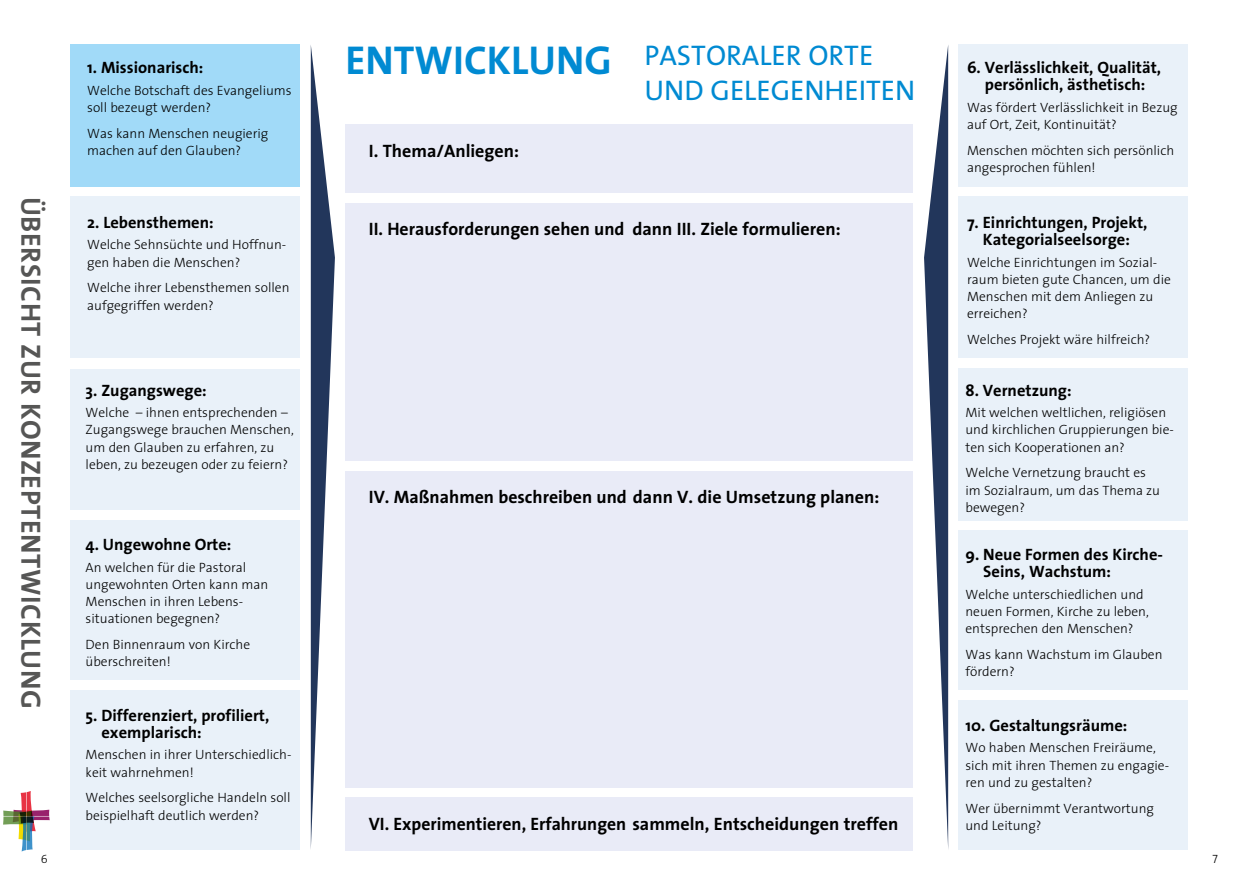
<style>
.page{position:relative;width:1259px;height:893px;background:#fff}
.page>*{position:absolute;margin:0;border:0;box-sizing:border-box;transform-origin:0 0}
.t1{font:700 40.5px "The Sans";color:#008ad2}
.t2{font:28.5px/34.3px "The Sans";color:#008ad2}
.t3{font:700 27.9px "The Sans";letter-spacing:.02em;color:#565655}
.t4{font:700 18px "The Sans";color:#000}
.t5{font:700 16.5px/17.2px "The Sans";color:#000}
.t6{font:300 13.5px/17.2px "The Sans";color:#000}
.t7{font:12px "The Sans Light Caps";color:#000}
</style>
<div class="page">
<div style="left:71px;top:44px;width:229px;height:142px;background:#a1daf8"></div>
<div style="left:71px;top:197px;width:229px;height:161px;background:#e9f1f9"></div>
<div style="left:71px;top:370px;width:229px;height:140px;background:#e9f1f9"></div>
<div style="left:71px;top:520px;width:229px;height:160px;background:#e9f1f9"></div>
<div style="left:71px;top:690px;width:229px;height:160px;background:#e9f1f9"></div>
<div style="left:958px;top:44px;width:230px;height:142px;background:#e9f1f9"></div>
<div style="left:958px;top:197px;width:230px;height:161px;background:#e9f1f9"></div>
<div style="left:958px;top:368px;width:230px;height:153px;background:#e9f1f9"></div>
<div style="left:958px;top:700px;width:230px;height:150px;background:#e9f1f9"></div>
<div style="left:958px;top:530px;width:230px;height:160px;background:#e9f1f9"></div>
<div style="left:345px;top:124px;width:568px;height:69px;background:#e9ebf7"></div>
<div style="left:345px;top:797px;width:568px;height:54px;background:#e9ebf7"></div>
<div style="left:345px;top:203px;width:568px;height:258px;background:#e9ebf7"></div>
<div style="left:345px;top:471px;width:568px;height:316px;background:#e9ebf7"></div>
<svg style="left:3px;top:791px;width:47px;height:60px"></svg>
<svg style="left:311px;top:47px;width:24px;height:797px"></svg>
<svg style="left:924px;top:46px;width:24px;height:799px"></svg>
<h3 class="t3" style="left:54px;top:197px;width:513px;rotate:90deg">ÜBERSICHT ZUR KONZEPTENTWICKLUNG</h3>
<p class="t5" style="left:87px;top:58px;width:118px">1. Missionarisch:</p>
<p class="t6" style="left:87px;top:81px;width:206px">Welche Botschaft des Evangeliums soll bezeugt werden?</p>
<p class="t6" style="left:87px;top:124px;width:183px">Was kann Menschen neugierig machen auf den Glauben?</p>
<p class="t5" style="left:87px;top:213px;width:128px">2. Lebensthemen:</p>
<p class="t6" style="left:87px;top:236px;width:200px">Welche Sehnsüchte und Hoffnun&shy;gen haben die Menschen?</p>
<p class="t6" style="left:87px;top:279px;width:204px">Welche ihrer Lebensthemen sollen aufgegriffen werden?</p>
<p class="t5" style="left:86px;top:381px;width:123px">3. Zugangswege:</p>
<p class="t6" style="left:86px;top:403px;width:210px">Welche – ihnen entsprechenden –<br>Zugangswege brauchen Menschen, um den Glauben zu erfahren, zu leben, zu bezeugen oder zu feiern?</p>
<p class="t5" style="left:86px;top:536px;width:147px">4. Ungewohne Orte:</p>
<p class="t6" style="left:86px;top:558px;width:184px">An welchen für die Pastoral ungewohnten Orten kann man<br>Menschen in ihren Lebens&shy;situationen begegnen?</p>
<p class="t6" style="left:86px;top:636px;width:166px">Den Binnenraum von Kirche überschreiten!</p>
<p class="t5" style="left:101px;top:706px;width:169px;text-indent:-16px">5. Differenziert, profiliert, exemplarisch:</p>
<p class="t6" style="left:86px;top:746px;width:207px">Menschen in ihrer Unterschiedlich&shy;keit wahrnehmen!</p>
<p class="t6" style="left:86px;top:789px;width:206px">Welches seelsorgliche Handeln soll beispielhaft deutlich werden?</p>
<h1 class="t1" style="left:345px;top:26px;width:268px">ENTWICKLUNG</h1>
<h3 class="t4" style="left:369px;top:135px;width:152px">I. Thema/Anliegen:</h3>
<h2 class="t2" style="left:644px;top:38px;width:272px">PASTORALER ORTE<br>UND GELEGENHEITEN</h2>
<h3 class="t4" style="left:369px;top:214px;width:473px">II. Herausforderungen sehen und dann III. Ziele formulieren:</h3>
<h3 class="t4" style="left:369px;top:482px;width:512px">IV. Maßnahmen beschreiben und dann V. die Umsetzung planen:</h3>
<h3 class="t4" style="left:369px;top:808px;width:531px">VI. Experimentieren, Erfahrungen sammeln, Entscheidungen treffen</h3>
<p class="t5" style="left:967px;top:58px;width:196px;text-align:center">6. Verlässlichkeit, Qualität, persönlich, ästhetisch:</p>
<p class="t6" style="left:967px;top:98px;width:212px">Was fördert Verlässlichkeit in Bezug auf Ort, Zeit, Kontinuität?</p>
<p class="t6" style="left:967px;top:141px;width:209px">Menschen möchten sich persönlich angesprochen fühlen!</p>
<p class="t5" style="left:967px;top:213px;width:182px;text-align:center">7. Einrichtungen, Projekt,<br>Kategorialseelsorge:</p>
<p class="t6" style="left:967px;top:253px;width:205px">Welche Einrichtungen im Sozial&shy;raum bieten gute Chancen, um die<br>Menschen mit dem Anliegen zu erreichen?</p>
<p class="t6" style="left:967px;top:330px;width:185px">Welches Projekt wäre hilfreich?</p>
<p class="t5" style="left:965px;top:381px;width:108px">8. Vernetzung:</p>
<p class="t6" style="left:965px;top:403px;width:210px">Mit welchen weltlichen, religiösen und kirchlichen Gruppierungen bie&shy;ten sich Kooperationen an?</p>
<p class="t6" style="left:965px;top:464px;width:196px">Welche Vernetzung braucht es im Sozialraum, um das Thema zu bewegen?</p>
<p class="t5" style="left:983px;top:546px;width:181px;text-indent:-18px">9. Neue Formen des Kirche-<br>Seins, Wachstum:</p>
<p class="t6" style="left:965px;top:585px;width:185px">Welche unterschiedlichen und neuen Formen, Kirche zu leben, entsprechen den Menschen?</p>
<p class="t6" style="left:965px;top:646px;width:199px">Was kann Wachstum im Glauben fördern?</p>
<p class="t5" style="left:965px;top:716px;width:163px">10. Gestaltungsräume:</p>
<p class="t6" style="left:965px;top:739px;width:205px">Wo haben Menschen Freiräume, sich mit ihren Themen zu engagie&shy;ren und zu gestalten?</p>
<p class="t6" style="left:965px;top:799px;width:190px">Wer übernimmt Verantwortung und Leitung?</p>
<p class="t7" style="left:41px;top:849px;width:8px">6</p>
<p class="t7" style="left:1212px;top:849px;width:7px">7</p>
</div>
